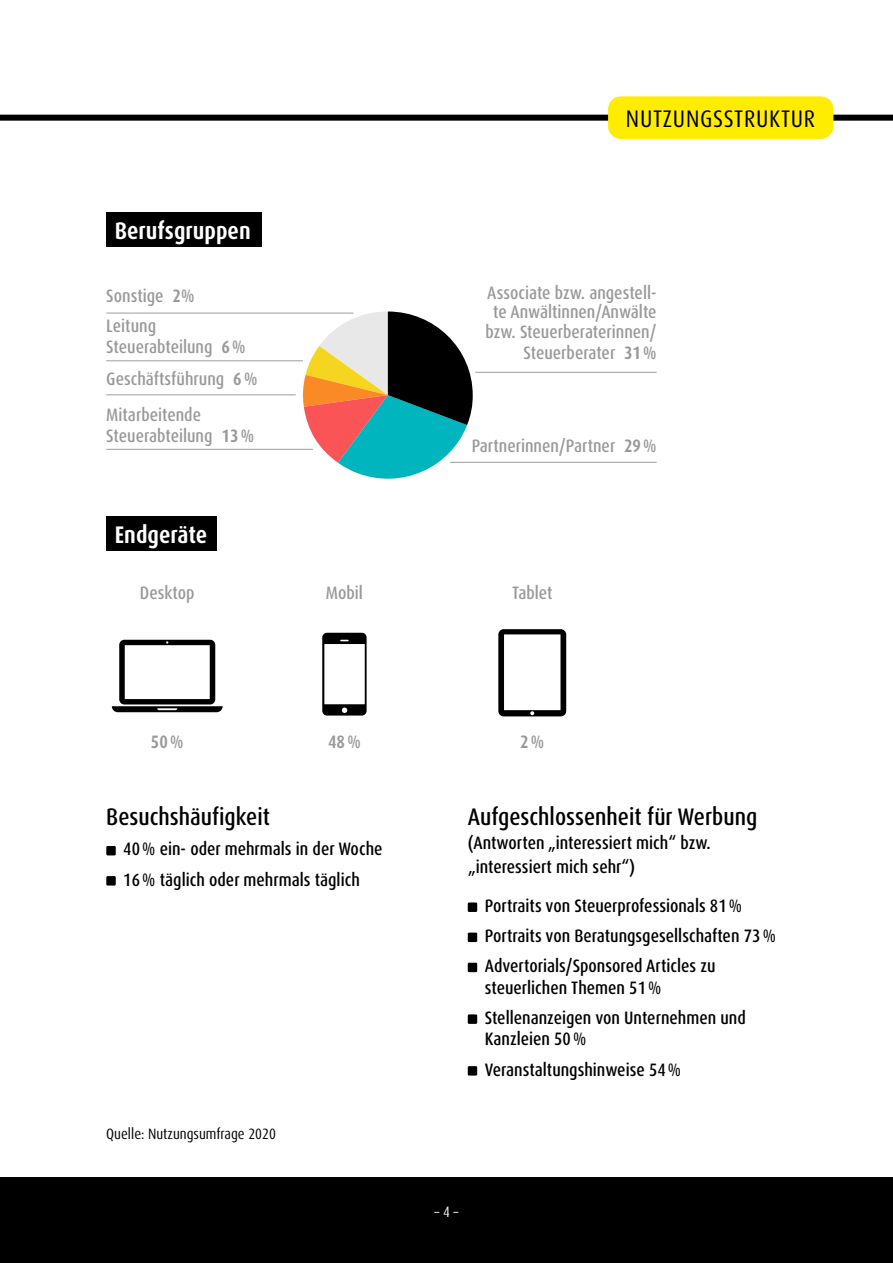
<style>
.page{position:relative;width:893px;height:1263px;background:#fff}
.page>*{position:absolute;margin:0;border:0;box-sizing:border-box;transform-origin:0 0}
.t1{font:500 condensed 24px "Dax OT";color:#000}
.t2{font:700 condensed 24px "Dax OT";color:#fff}
.t3{font:condensed 24px "Dax OT";letter-spacing:.03em;color:#000}
.t4{font:500 condensed 18px/30.2px "Dax OT";color:#000}
.t5{font:500 condensed 18px/19.5px "Dax OT";color:#999}
.t6{font:700 condensed 18px "Dax OT";color:#999}
.t7{font:condensed 15px "Dax OT";color:#000}
.t8{font:condensed 15px "Dax OT";color:#fff}
.s1{font-weight:700}
</style>
<div class="page">
<div style="left:0;top:1178px;width:893px;height:85px;background:#000"></div>
<div style="left:106px;top:213px;width:156px;height:34px;background:#000"></div>
<div style="left:106px;top:517px;width:111px;height:34px;background:#000"></div>
<div style="left:106px;top:846px;width:10px;height:9px;background:#000"></div>
<div style="left:106px;top:876px;width:10px;height:9px;background:#000"></div>
<div style="left:468px;top:902px;width:9px;height:10px;background:#000"></div>
<div style="left:468px;top:932px;width:9px;height:10px;background:#000"></div>
<div style="left:468px;top:963px;width:9px;height:9px;background:#000"></div>
<div style="left:468px;top:1014px;width:9px;height:10px;background:#000"></div>
<div style="left:468px;top:1066px;width:9px;height:9px;background:#000"></div>
<hr style="left:106px;top:394px;width:190px;height:1px;background:#9d9d9c">
<hr style="left:106px;top:360px;width:197px;height:1px;background:#9d9d9c">
<hr style="left:106px;top:313px;width:247px;height:1px;background:#9d9d9c">
<hr style="left:106px;top:449px;width:207px;height:1px;background:#9d9d9c">
<hr style="left:475px;top:372px;width:182px;height:1px;background:#9d9d9c">
<hr style="left:450px;top:462px;width:207px;height:1px;background:#9d9d9c">
<svg style="left:112px;top:640px;width:111px;height:72px"></svg>
<svg style="left:498px;top:629px;width:68px;height:87px"></svg>
<svg style="left:322px;top:633px;width:45px;height:82px"></svg>
<svg style="left:302px;top:311px;width:171px;height:168px"></svg>
<div style="left:0;top:115px;width:893px;height:6px;background:#000"></div>
<div style="left:608px;top:96px;width:225px;height:43px;background:#ffed00;border-radius:13px"></div>
<h1 class="t2" style="left:115px;top:215px;width:137px">Berufsgruppen</h1>
<p class="t5" style="left:106px;top:286px;width:90px">Sonstige <span class="s1">2%</span></p>
<p class="t5" style="left:106px;top:315px;width:141px;line-height:21.6px">Leitung<br>Steuerabteilung <span class="s1">6%</span></p>
<p class="t5" style="left:106px;top:369px;width:153px">Geschäftsführung <span class="s1">6%</span></p>
<p class="t5" style="left:106px;top:404px;width:149px;line-height:21.6px">Mitarbeitende<br>Steuerabteilung <span class="s1">13%</span></p>
<h1 class="t2" style="left:115px;top:519px;width:94px">Endgeräte</h1>
<p class="t5" style="left:140px;top:583px;width:56px">Desktop</p>
<p class="t5" style="left:326px;top:583px;width:39px">Mobil</p>
<h1 class="t3" style="left:626px;top:103px;width:191px">NUTZUNGSSTRUKTUR</h1>
<p class="t5" style="left:486px;top:283px;width:173px;text-align:center">Associate bzw. angestell&shy;te Anwältinnen/Anwälte bzw. Steuerberaterinnen/</p>
<p class="t5" style="left:524px;top:344px;width:135px">Steuerberater <span class="s1">31%</span></p>
<p class="t5" style="left:472px;top:436px;width:186px">Partnerinnen/Partner <span class="s1">29%</span></p>
<p class="t5" style="left:512px;top:583px;width:42px">Tablet</p>
<p class="t6" style="left:151px;top:730px;width:34px">50%</p>
<p class="t6" style="left:328px;top:730px;width:34px">48%</p>
<p class="t6" style="left:520px;top:730px;width:26px">2%</p>
<h1 class="t1" style="left:106px;top:802px;width:165px">Besuchshäufigkeit</h1>
<p class="t4" style="left:123px;top:834px;width:261px">40% ein- oder mehrmals in der Woche<br>16% täglich oder mehrmals täglich</p>
<h1 class="t1" style="left:468px;top:802px;width:291px">Aufgeschlossenheit für Werbung</h1>
<p class="t4" style="left:468px;top:831px;width:245px;line-height:24px">(Antworten „interessiert mich“ bzw. „interessiert mich sehr“)</p>
<p class="t4" style="left:485px;top:891px;width:293px">Portraits von Steuerprofessionals 81%<br>Portraits von Beratungsgesellschaften 73%<br>Advertorials/Sponsored Articles zu</p>
<p class="t4" style="left:485px;top:973px;width:263px">steuerlichen Themen 51%<br>Stellenanzeigen von Unternehmen und</p>
<p class="t4" style="left:485px;top:1024px;width:198px">Kanzleien 50%<br>Veranstaltungshinweise 54%</p>
<p class="t7" style="left:106px;top:1124px;width:171px">Quelle: Nutzungsumfrage 2020</p>
<p class="t8" style="left:435px;top:1202px;width:25px">– 4 –</p>
</div>
